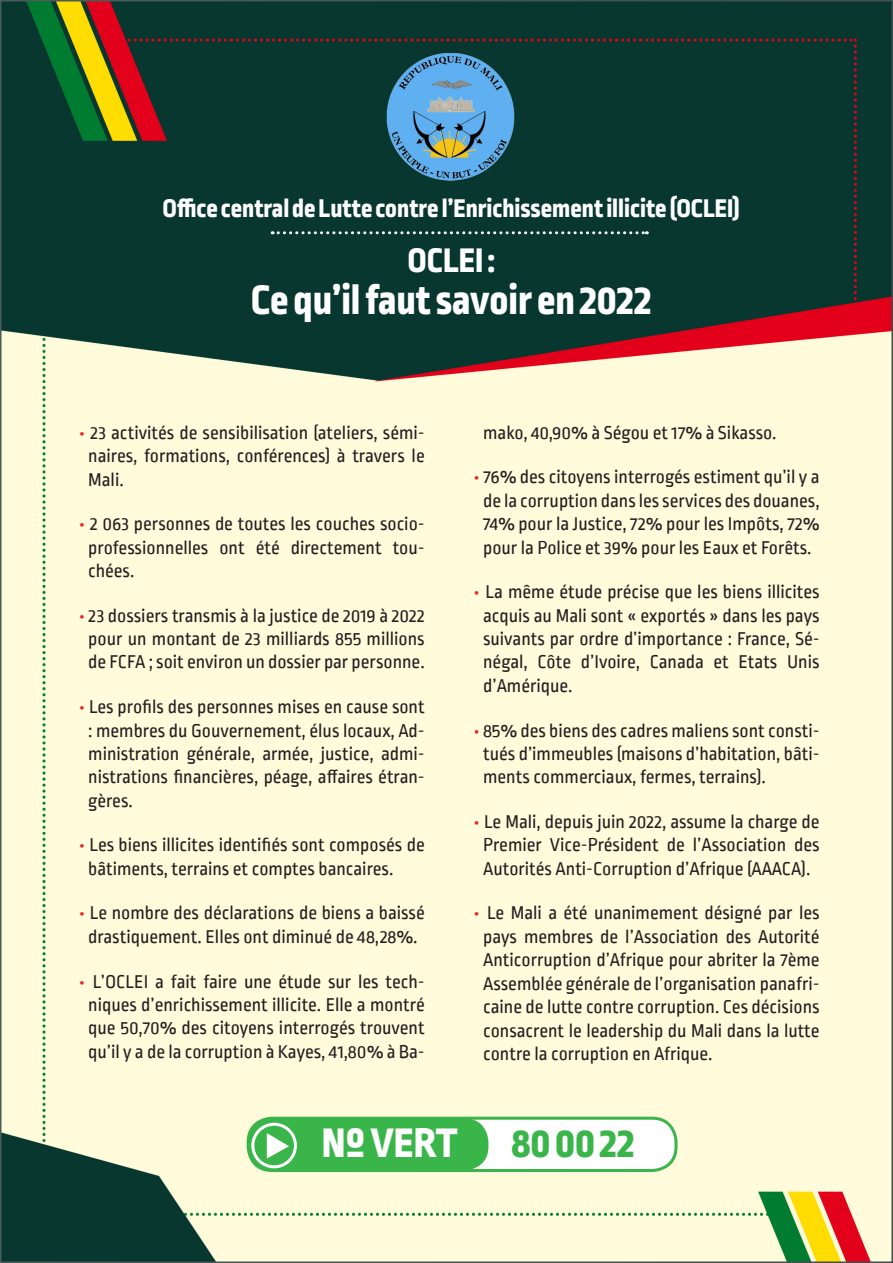
<style>
.page{position:relative;width:893px;height:1263px;background:#fff}
.page>*{position:absolute;margin:0;border:0;box-sizing:border-box;transform-origin:0 0}
.t1{font:800 43.5px "Ropa Sans Pro";color:#fff}
.t2{font:800 36px "Ropa Sans Pro";color:#fff}
.t3{font:800 27px "Ropa Sans Pro";color:#fff}
.t4{font:19.5px/23.4px "Ropa Sans PTT";color:#231f20;text-align:justify}
.s1{font-family:"Ropa Sans Pro";font-weight:800;color:#ee1d23}
.s2{color:#3ab54a}
</style>
<div class="page">
<img style="left:3px;top:3px;width:887px;height:1257px">
<svg style="left:272px;top:231px;width:375px;height:3px"></svg>
<img style="left:892px;top:255px;width:1px;height:592px">
<div style="left:248px;top:1118px;width:428px;height:52px;background:#fff;border-radius:24px"></div>
<div style="left:247px;top:1117px;width:430px;height:55px;border:3px solid #3ab54a;border-radius:24px"></div>
<div style="left:248px;top:1118px;width:240px;height:52px;background:#3ab54a;border-radius:24px"></div>
<div style="left:251px;top:1123px;width:46px;height:45px;border:3px solid #fff;border-radius:50%"></div>
<svg style="left:267px;top:1133px;width:22px;height:25px"></svg>
<p class="t3" style="left:163px;top:193px;width:579px">Office central de Lutte contre l’Enrichissement illicite (OCLEI)</p>
<p class="t2" style="left:407px;top:240px;width:89px">OCLEI :</p>
<p class="t1" style="left:251px;top:275px;width:402px">Ce qu’il faut savoir en 2022</p>
<p class="t4" style="left:88px;top:422px;width:338px;text-indent:-9px"><span class="s1">•</span> 23 activités de sensibilisation (ateliers, sémi&shy;naires, formations, conférences) à travers le Mali.</p>
<p class="t4" style="left:88px;top:513px;width:338px;text-indent:-9px"><span class="s1">•</span> 2 063 personnes de toutes les couches socio&shy;professionnelles ont été directement tou&shy;chées.</p>
<p class="t4" style="left:80px;top:605px;width:346px;text-align:center"><span class="s1">•</span> 23 dossiers transmis à la justice de 2019 à 2022 pour un montant de 23 milliards 855 millions de FCFA ; soit environ un dossier par personne.</p>
<p class="t4" style="left:88px;top:696px;width:338px;text-indent:-9px"><span class="s1">•</span> Les profils des personnes mises en cause sont : membres du Gouvernement, élus locaux, Ad&shy;ministration générale, armée, justice, admi&shy;nistrations financières, péage, affaires étran&shy;gères.</p>
<p class="t4" style="left:88px;top:834px;width:338px;text-indent:-9px"><span class="s1">•</span> Les biens illicites identifiés sont composés de bâtiments, terrains et comptes bancaires.</p>
<p class="t4" style="left:80px;top:903px;width:346px;text-align:center"><span class="s1">•</span> Le nombre des déclarations de biens a baissé drastiquement. Elles ont diminué de 48,28%.</p>
<p class="t4" style="left:80px;top:971px;width:346px;text-align:center"><span class="s1">•</span> L’OCLEI a fait faire une étude sur les tech&shy;niques d’enrichissement illicite. Elle a montré que 50,70% des citoyens interrogés trouvent qu’il y a de la corruption à Kayes, 41,80% à Ba-</p>
<p class="t4" style="left:483px;top:422px;width:295px">mako, 40,90% à Ségou et 17% à Sikasso.</p>
<p class="t4" style="left:475px;top:466px;width:346px;text-align:center"><span class="s1">•</span> 76% des citoyens interrogés estiment qu’il y a de la corruption dans les services des douanes, 74% pour la Justice, 72% pour les Impôts, 72% pour la Police et 39% pour les Eaux et Forêts.</p>
<p class="t4" style="left:483px;top:581px;width:338px;text-indent:-9px"><span class="s1">•</span> La même étude précise que les biens illicites acquis au Mali sont « exportés » dans les pays suivants par ordre d’importance : France, Sé&shy;négal, Côte d’Ivoire, Canada et Etats Unis d’Amérique.</p>
<p class="t4" style="left:483px;top:720px;width:338px;text-indent:-9px"><span class="s1">•</span> 85% des biens des cadres maliens sont consti&shy;tués d’immeubles (maisons d’habitation, bâti&shy;ments commerciaux, fermes, terrains).</p>
<p class="t4" style="left:475px;top:811px;width:346px;text-align:center"><span class="s1">•</span> Le Mali, depuis juin 2022, assume la charge de<br>Premier Vice-Président de l’Association des<br>Autorités Anti-Corruption d’Afrique (AAACA).</p>
<p class="t4" style="left:483px;top:903px;width:338px;text-indent:-9px"><span class="s1">•</span> Le Mali a été unanimement désigné par les pays membres de l’Association des Autorité Anticorruption d’Afrique pour abriter la 7ème Assemblée générale de l’organisation panafri&shy;caine de lutte contre corruption. Ces décisions consacrent le leadership du Mali dans la lutte contre la corruption en Afrique.</p>
<p class="t1" style="left:322px;top:1118px;width:314px">Nº VERT <span class="s2">80 00 22</span></p>
</div>
